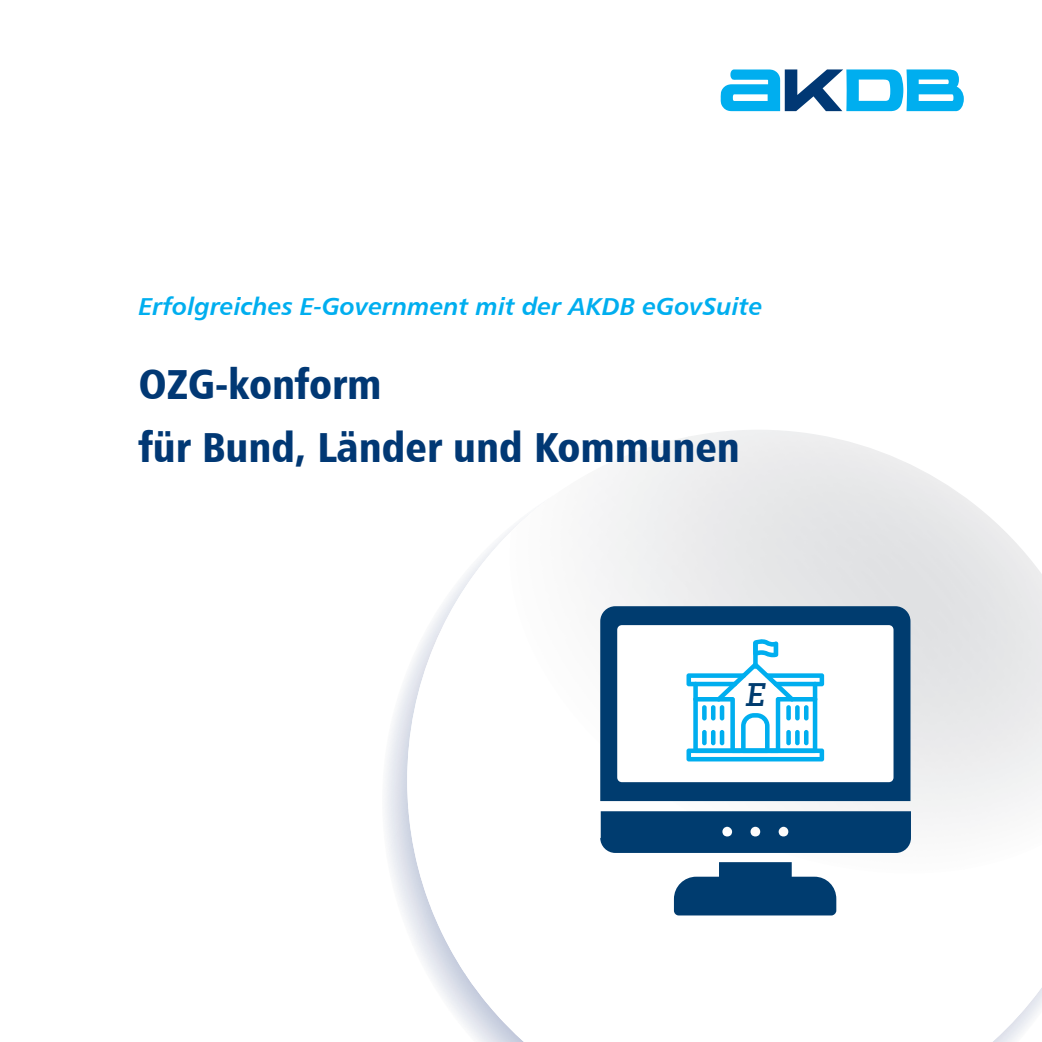
<style>
.page{position:relative;width:1042px;height:1042px;background:#fff}
.page>*{position:absolute;margin:0;border:0;box-sizing:border-box;transform-origin:0 0}
.t1{font:42px/63px "Humanist 777 BT Black Condensed B";color:#013874}
.t2{font:italic 500 34.65px "Questa Slab";color:#003c6f}
.t3{font:24.5px "Humanist 777 BT Bold Italic B";color:#00aeef}
</style>
<div class="page">
<svg style="left:720px;top:69px;width:244px;height:42px"></svg>
<svg style="left:407px;top:430px;width:635px;height:612px"></svg>
<svg style="left:729px;top:430px;width:28px;height:1px"></svg>
<img style="left:528px;top:436px;width:161px;height:270px">
<img style="left:506px;top:462px;width:104px;height:179px">
<img style="left:963px;top:697px;width:79px;height:172px">
<svg style="left:600px;top:606px;width:310px;height:195px"></svg>
<svg style="left:600px;top:811px;width:311px;height:42px;background:#084273"></svg>
<svg style="left:674px;top:862px;width:162px;height:53px"></svg>
<svg style="left:686px;top:637px;width:138px;height:124px"></svg>
<p class="t3" style="left:139px;top:291px;width:625px">Erfolgreiches E-Government mit der AKDB eGovSuite</p>
<h1 class="t1" style="left:139px;top:352px;width:602px">OZG-konform<br>für Bund, Länder und Kommunen</h1>
<h2 class="t2" style="left:745px;top:672px;width:22px">E</h2>
</div>
